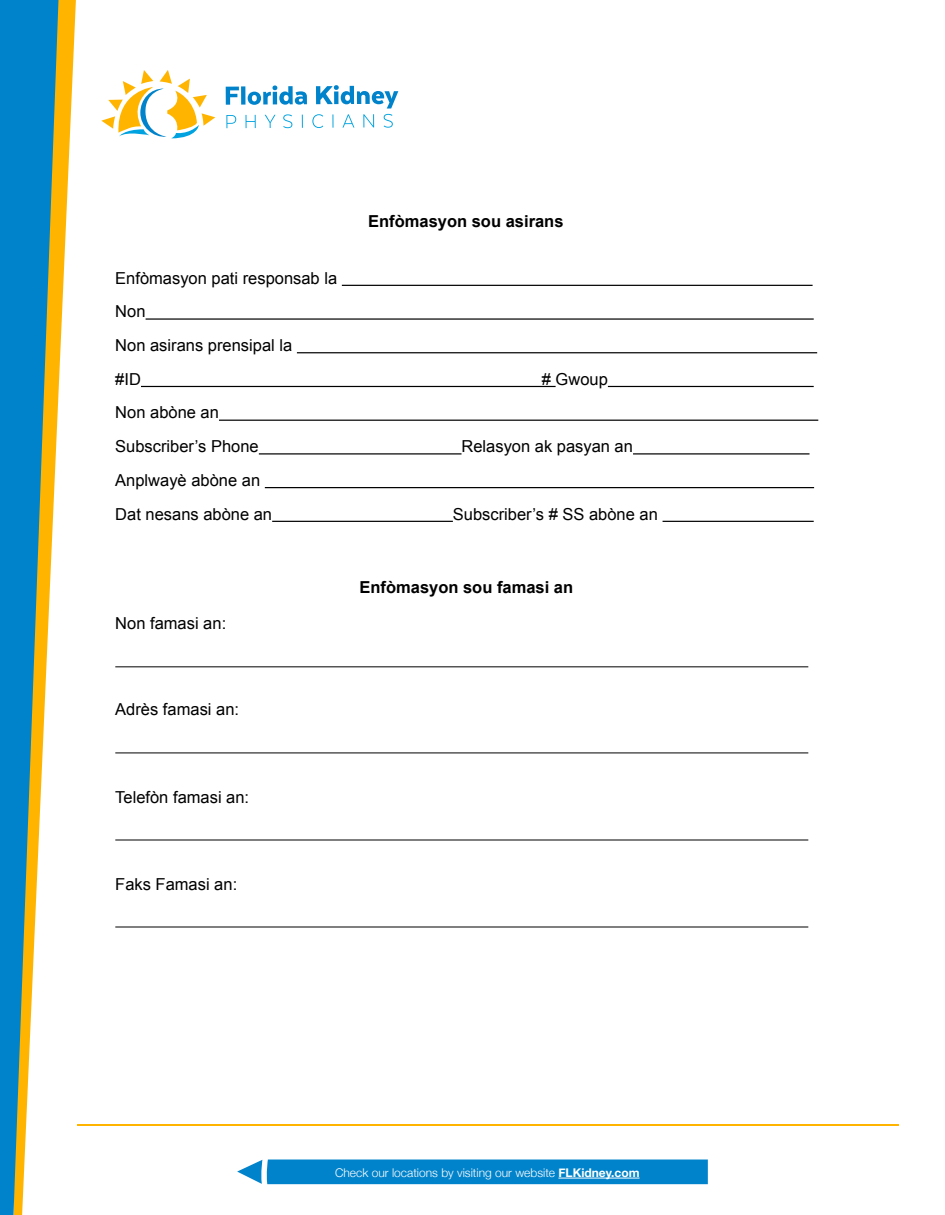
<style>
.page{position:relative;width:945px;height:1215px;background:#fff}
.page>*{position:absolute;margin:0;border:0;box-sizing:border-box;transform-origin:0 0}
.t1{font:16.5px/33.8px "Arial";color:#000}
.t2{font:700 16.5px "Arial";color:#000}
.t3{font:300 12px "Helvetica Neue";color:#fff}
.s1{font-weight:700}
</style>
<div class="page">
<hr style="left:77px;top:1125px;width:822px;height:1px;background:#ffb500">
<svg style="left:58px;top:0;width:18px;height:404px"></svg>
<svg style="left:0;top:0;width:58px;height:1215px;fill:#0083ca"></svg>
<svg style="left:101px;top:70px;width:114px;height:68px"></svg>
<svg style="left:226px;top:87px;width:13px;height:18px"></svg>
<svg style="left:241px;top:86px;width:4px;height:19px"></svg>
<svg style="left:226px;top:115px;width:10px;height:13px"></svg>
<svg style="left:246px;top:85px;width:152px;height:43px"></svg>
<div style="left:237px;top:1160px;width:471px;height:24px;background:#0083ca"></div>
<hr style="left:558px;top:1178px;width:82px;height:1px;background:#fff">
<hr style="left:342px;top:285px;width:471px;height:1px;background:#000">
<hr style="left:146px;top:318px;width:668px;height:2px;background:#000">
<hr style="left:297px;top:352px;width:520px;height:1px;background:#000">
<hr style="left:141px;top:386px;width:415px;height:1px;background:#000">
<hr style="left:608px;top:386px;width:206px;height:1px;background:#000">
<hr style="left:219px;top:420px;width:599px;height:1px;background:#000">
<hr style="left:259px;top:453px;width:203px;height:2px;background:#000">
<hr style="left:633px;top:453px;width:177px;height:2px;background:#000">
<hr style="left:265px;top:487px;width:549px;height:1px;background:#000">
<hr style="left:272px;top:521px;width:181px;height:1px;background:#000">
<hr style="left:663px;top:521px;width:151px;height:1px;background:#000">
<hr style="left:115px;top:666px;width:693px;height:1px;background:#000">
<hr style="left:115px;top:753px;width:693px;height:1px;background:#000">
<hr style="left:115px;top:840px;width:693px;height:1px;background:#000">
<hr style="left:115px;top:927px;width:693px;height:1px;background:#000">
<p class="t1" style="left:115px;top:261px;width:223px">Enfòmasyon pati responsab la<br>Non<br>Non asirans prensipal la<br>#ID<br>Non abòne an<br>Subscriber’s Phone<br>Anplwayè abòne an<br>Dat nesans abòne an</p>
<p class="t2" style="left:368px;top:213px;width:197px">Enfòmasyon sou asirans</p>
<p class="t1" style="left:542px;top:362px;width:68px"># Gwoup</p>
<p class="t1" style="left:462px;top:430px;width:173px">Relasyon ak pasyan an</p>
<p class="t1" style="left:453px;top:497px;width:207px">Subscriber’s # SS abòne an</p>
<p class="t1" style="left:115px;top:607px;width:112px">Non famasi an:</p>
<p class="t2" style="left:360px;top:578px;width:215px">Enfòmasyon sou famasi an</p>
<p class="t1" style="left:115px;top:693px;width:125px">Adrès famasi an:</p>
<p class="t1" style="left:115px;top:780px;width:135px">Telefòn famasi an:</p>
<p class="t1" style="left:115px;top:867px;width:123px">Faks Famasi an:</p>
<p class="t3" style="left:335px;top:1163px;width:306px">Check our locations by visiting our website <span class="s1">FLKidney.com</span></p>
</div>
